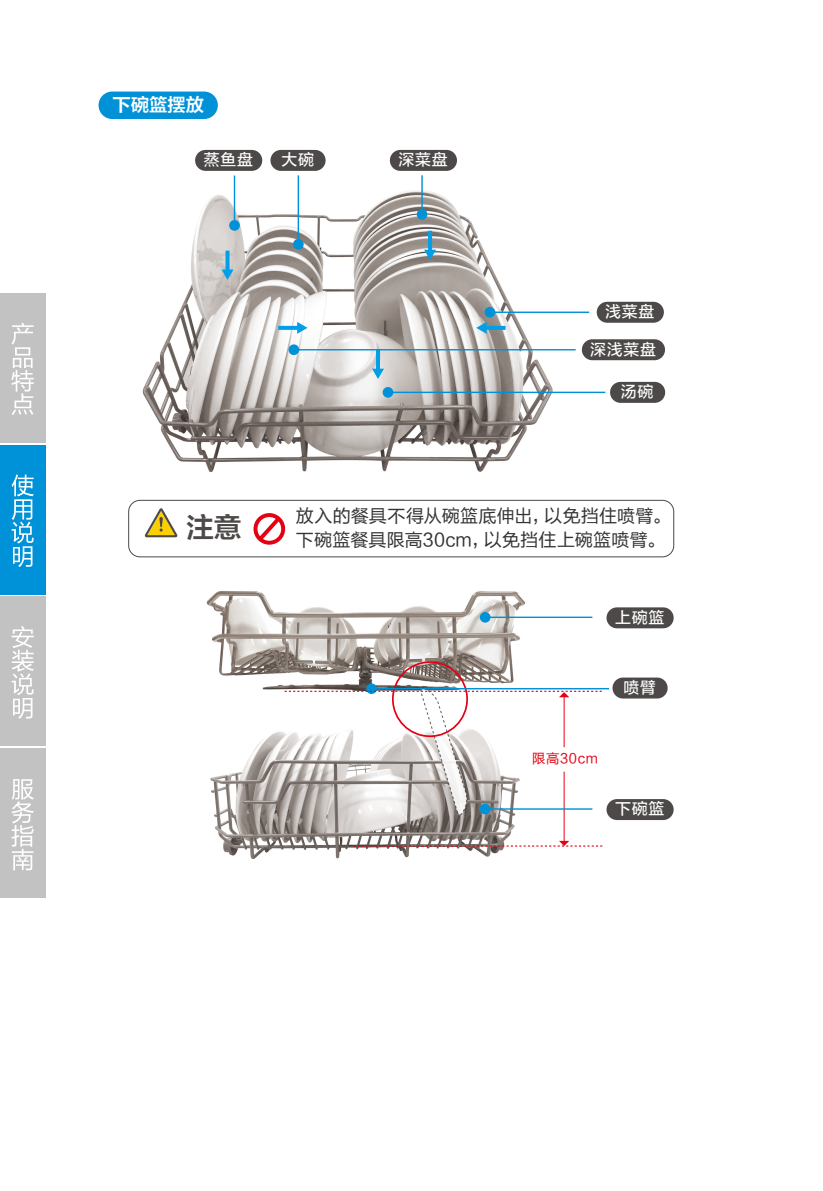
<style>
.page{position:relative;width:823px;height:1191px;background:#fff}
.page>*{position:absolute;margin:0;border:0;box-sizing:border-box;transform-origin:0 0}
.t1{font:27.8px "FZLTZCHK GBK1 0";color:#4c4948}
.t2{font:18.2px "FZLTZCHK GBK1 0";color:#fff}
.t3{font:18px/24px "FZLTHK GBK1 0";letter-spacing:.015em;color:#333}
.t4{font:15.8px "FZLTZHUNHK GBK1 0";letter-spacing:.05em;color:#fff}
.t5{font:13.4px "FZLTHK GBK1 0";letter-spacing:.05em;color:#e50012}
</style>
<div class="page">
<div style="left:270px;top:150px;width:55px;height:21px;background:#4c4948;border-radius:10px"></div>
<div style="left:609px;top:382px;width:55px;height:21px;background:#4c4948;border-radius:10px"></div>
<div style="left:612px;top:677px;width:55px;height:21px;background:#4c4948;border-radius:10px"></div>
<div style="left:389px;top:150px;width:67px;height:21px;background:#4c4948;border-radius:10px"></div>
<div style="left:596px;top:302px;width:67px;height:21px;background:#4c4948;border-radius:10px"></div>
<div style="left:606px;top:607px;width:67px;height:21px;background:#4c4948;border-radius:10px"></div>
<div style="left:606px;top:799px;width:67px;height:21px;background:#4c4948;border-radius:10px"></div>
<div style="left:581px;top:339px;width:83px;height:21px;background:#4c4948;border-radius:10px"></div>
<div style="left:195px;top:150px;width:67px;height:21px;background:#4c4948;border-radius:10px"></div>
<div style="left:98px;top:92px;width:120px;height:27px;background:#0091d7;border-radius:14px"></div>
<img style="left:206px;top:591px;width:320px;height:99px">
<img style="left:210px;top:732px;width:314px;height:127px">
<img style="left:142px;top:178px;width:419px;height:294px">
<div style="left:128px;top:500px;width:545px;height:57px;border:1px solid #4c4948;border-radius:11px"></div>
<svg style="left:145px;top:508px;width:32px;height:29px"></svg>
<div style="left:253px;top:513px;width:32px;height:31px;border:4px solid #e50012;border-radius:50%"></div>
<svg style="left:254px;top:513px;width:30px;height:31px"></svg>
<hr style="left:563px;top:771px;width:1px;height:70px;background:#e50012">
<svg style="left:278px;top:326px;width:19px;height:4px"></svg>
<svg style="left:297px;top:322px;width:10px;height:12px"></svg>
<hr style="left:428px;top:231px;width:4px;height:20px;background:#009fe8">
<svg style="left:424px;top:250px;width:12px;height:10px"></svg>
<svg style="left:486px;top:326px;width:19px;height:4px"></svg>
<svg style="left:476px;top:322px;width:10px;height:12px"></svg>
<svg style="left:225px;top:251px;width:4px;height:18px"></svg>
<svg style="left:221px;top:269px;width:12px;height:11px"></svg>
<hr style="left:376px;top:350px;width:4px;height:20px;background:#009fe8">
<svg style="left:372px;top:369px;width:12px;height:10px"></svg>
<hr style="left:421px;top:175px;width:1px;height:40px;background:#0091d7">
<div style="left:416px;top:209px;width:11px;height:11px;background:#0091d7;border-radius:50%"></div>
<hr style="left:234px;top:175px;width:1px;height:51px;background:#0091d7">
<div style="left:229px;top:220px;width:11px;height:11px;background:#0091d7;border-radius:50%"></div>
<hr style="left:297px;top:175px;width:2px;height:69px;background:#0091d7">
<div style="left:293px;top:239px;width:10px;height:10px;background:#0091d7;border-radius:50%"></div>
<hr style="left:489px;top:311px;width:99px;height:2px;background:#0091d7">
<div style="left:484px;top:307px;width:11px;height:10px;background:#0091d7;border-radius:50%"></div>
<hr style="left:293px;top:349px;width:282px;height:1px;background:#0091d7">
<div style="left:288px;top:344px;width:11px;height:11px;background:#0091d7;border-radius:50%"></div>
<hr style="left:387px;top:392px;width:218px;height:1px;background:#0091d7">
<div style="left:382px;top:387px;width:11px;height:11px;background:#0091d7;border-radius:50%"></div>
<hr style="left:484px;top:616px;width:108px;height:2px;background:#0091d7">
<div style="left:479px;top:612px;width:11px;height:10px;background:#0091d7;border-radius:50%"></div>
<hr style="left:371px;top:688px;width:237px;height:1px;background:#0091d7">
<div style="left:366px;top:683px;width:10px;height:11px;background:#0091d7;border-radius:50%"></div>
<svg style="left:353px;top:841px;width:249px;height:5px"></svg>
<svg style="left:284px;top:688px;width:318px;height:127px"></svg>
<div style="left:0;top:293px;width:45px;height:149px;background:#c2c2c2"></div>
<svg style="left:11px;top:323px;width:23px;height:92px"></svg>
<div style="left:0;top:445px;width:45px;height:149px;background:#0092d8"></div>
<svg style="left:12px;top:474px;width:22px;height:93px"></svg>
<div style="left:0;top:597px;width:45px;height:149px;background:#c2c2c2"></div>
<svg style="left:12px;top:626px;width:22px;height:93px"></svg>
<div style="left:0;top:748px;width:45px;height:149px;background:#c2c2c2"></div>
<svg style="left:11px;top:779px;width:23px;height:91px"></svg>
<p class="t2" style="left:112px;top:95px;width:93px">下碗篮摆放</p>
<p class="t4" style="left:203px;top:151px;width:51px">蒸鱼盘</p>
<p class="t4" style="left:281px;top:151px;width:34px">大碗</p>
<p class="t4" style="left:398px;top:151px;width:51px">深菜盘</p>
<p class="t4" style="left:605px;top:303px;width:51px">浅菜盘</p>
<p class="t4" style="left:589px;top:340px;width:67px">深浅菜盘</p>
<p class="t4" style="left:620px;top:383px;width:34px">汤碗</p>
<h1 class="t1" style="left:186px;top:512px;width:57px">注意</h1>
<p class="t3" style="left:296px;top:504px;width:375px">放入的餐具不得从碗篮底伸出，以免挡住喷臂。下碗篮餐具限高30cm，以免挡住上碗篮喷臂。</p>
<p class="t4" style="left:614px;top:608px;width:51px">上碗篮</p>
<p class="t4" style="left:623px;top:678px;width:34px">喷臂</p>
<p class="t5" style="left:532px;top:751px;width:67px">限高30cm</p>
<p class="t4" style="left:614px;top:800px;width:51px">下碗篮</p>
</div>
